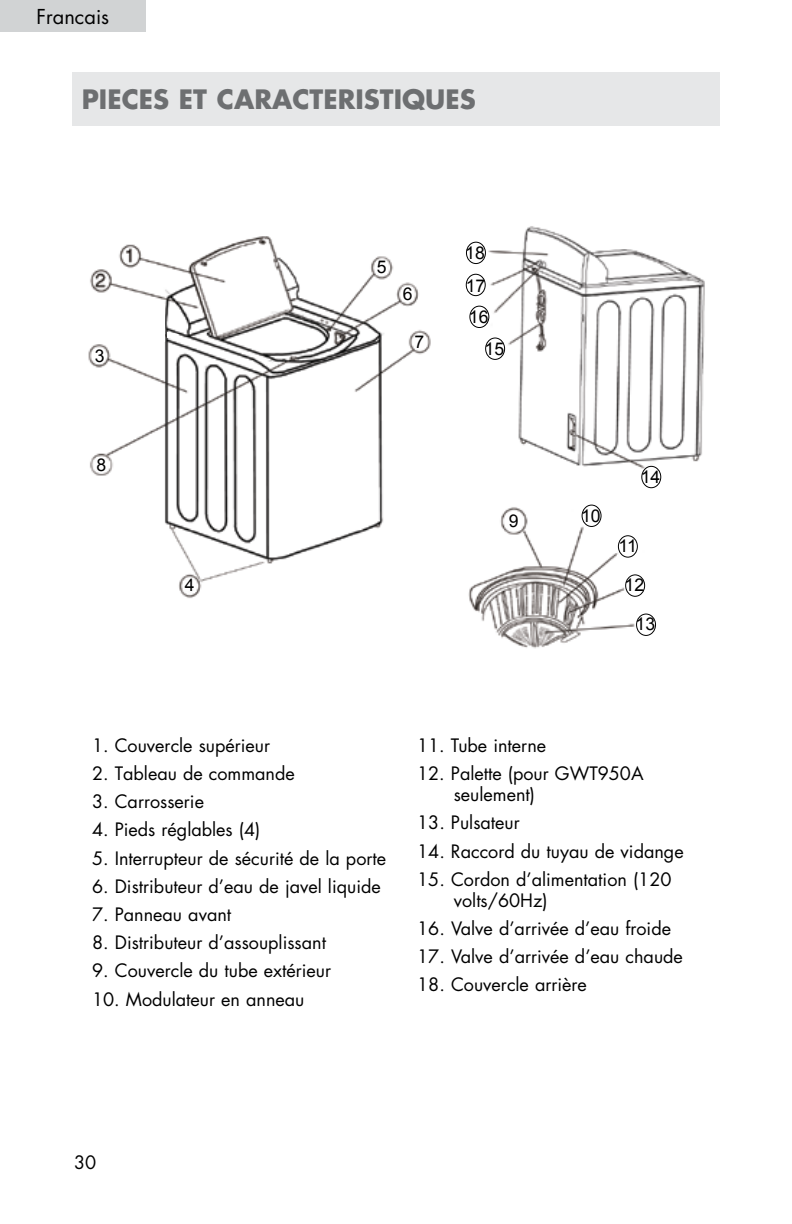
<style>
.page{position:relative;width:792px;height:1224px;background:#fff}
.page>*{position:absolute;margin:0;border:0;box-sizing:border-box;transform-origin:0 0}
.t1{font:700 26px "Futura Std";color:#6d6f71}
.t2{font:20px "Futura Std";color:#000}
.t3{font:18px/21px "Futura Std";color:#000}
.t4{font:17.6px "Arial";color:#000}
</style>
<div class="page">
<div style="left:72px;top:72px;width:648px;height:53px;background:#e6e7e8"></div>
<img style="left:88px;top:226px;width:617px;height:423px">
<div style="left:84px;top:304px;width:81px;height:38px;background:#fff"></div>
<svg style="left:167px;top:332px;width:12px;height:9px"></svg>
<div style="left:466px;top:242px;width:20px;height:22px;border:1px solid #000;border-radius:50%"></div>
<div style="left:466px;top:274px;width:20px;height:22px;border:1px solid #000;border-radius:50%"></div>
<div style="left:469px;top:306px;width:20px;height:22px;border:1px solid #000;border-radius:50%"></div>
<div style="left:485px;top:338px;width:20px;height:22px;border:1px solid #000;border-radius:50%"></div>
<div style="left:641px;top:466px;width:20px;height:22px;border:1px solid #000;border-radius:50%"></div>
<div style="left:582px;top:505px;width:20px;height:22px;border:1px solid #000;border-radius:50%"></div>
<div style="left:618px;top:535px;width:20px;height:23px;border:1px solid #000;border-radius:50%"></div>
<div style="left:625px;top:574px;width:20px;height:23px;border:1px solid #000;border-radius:50%"></div>
<div style="left:636px;top:614px;width:20px;height:22px;border:1px solid #000;border-radius:50%"></div>
<div style="left:0;top:0;width:146px;height:32px;background:#d1d3d4"></div>
<p class="t2" style="left:37px;top:4px;width:74px">Francais</p>
<h1 class="t1" style="left:82px;top:82px;width:395px">PIECES ET CARACTERISTIQUES</h1>
<p class="t4" style="left:95px;top:344px;width:11px">3</p>
<p class="t4" style="left:96px;top:453px;width:11px">8</p>
<p class="t4" style="left:185px;top:574px;width:11px">4</p>
<p class="t4" style="left:377px;top:256px;width:11px">5</p>
<p class="t4" style="left:403px;top:283px;width:11px">6</p>
<p class="t4" style="left:414px;top:330px;width:11px">7</p>
<p class="t4" style="left:465px;top:241px;width:21px">18</p>
<p class="t4" style="left:466px;top:274px;width:21px">17</p>
<p class="t4" style="left:469px;top:305px;width:21px">16</p>
<p class="t4" style="left:485px;top:337px;width:21px">15</p>
<p class="t4" style="left:509px;top:510px;width:11px">9</p>
<p class="t4" style="left:581px;top:504px;width:21px">10</p>
<p class="t4" style="left:641px;top:466px;width:21px">14</p>
<p class="t4" style="left:619px;top:534px;width:20px">11</p>
<p class="t4" style="left:625px;top:573px;width:21px">12</p>
<p class="t4" style="left:636px;top:612px;width:21px">13</p>
<p class="t3" style="left:92px;top:735px;width:180px">1. Couvercle supérieur</p>
<p class="t3" style="left:92px;top:763px;width:204px">2. Tableau de commande</p>
<p class="t3" style="left:92px;top:791px;width:113px">3. Carrosserie</p>
<p class="t3" style="left:92px;top:820px;width:170px">4. Pieds réglables (4)</p>
<p class="t3" style="left:92px;top:848px;width:296px">5. Interrupteur de sécurité de la porte</p>
<p class="t3" style="left:92px;top:876px;width:290px">6. Distributeur d’eau de javel liquide</p>
<p class="t3" style="left:92px;top:904px;width:141px">7. Panneau avant</p>
<p class="t3" style="left:92px;top:932px;width:235px">8. Distributeur d’assouplissant</p>
<p class="t3" style="left:92px;top:961px;width:241px">9. Couvercle du tube extérieur</p>
<p class="t3" style="left:92px;top:989px;width:214px">10. Modulateur en anneau</p>
<p class="t3" style="left:417px;top:735px;width:131px">11. Tube interne</p>
<p class="t3" style="left:454px;top:763px;width:191px;text-indent:-37px">12. Palette (pour GWT950A seulement)</p>
<p class="t3" style="left:417px;top:812px;width:104px">13. Pulsateur</p>
<p class="t3" style="left:417px;top:841px;width:268px">14. Raccord du tuyau de vidange</p>
<p class="t3" style="left:454px;top:869px;width:219px;text-indent:-37px">15. Cordon d’alimentation (120 volts/60Hz)</p>
<p class="t3" style="left:417px;top:918px;width:255px">16. Valve d’arrivée d’eau froide</p>
<p class="t3" style="left:417px;top:946px;width:267px">17. Valve d’arrivée d’eau chaude</p>
<p class="t3" style="left:417px;top:974px;width:171px">18. Couvercle arrière</p>
<p class="t3" style="left:74px;top:1152px;width:24px">30</p>
</div>
